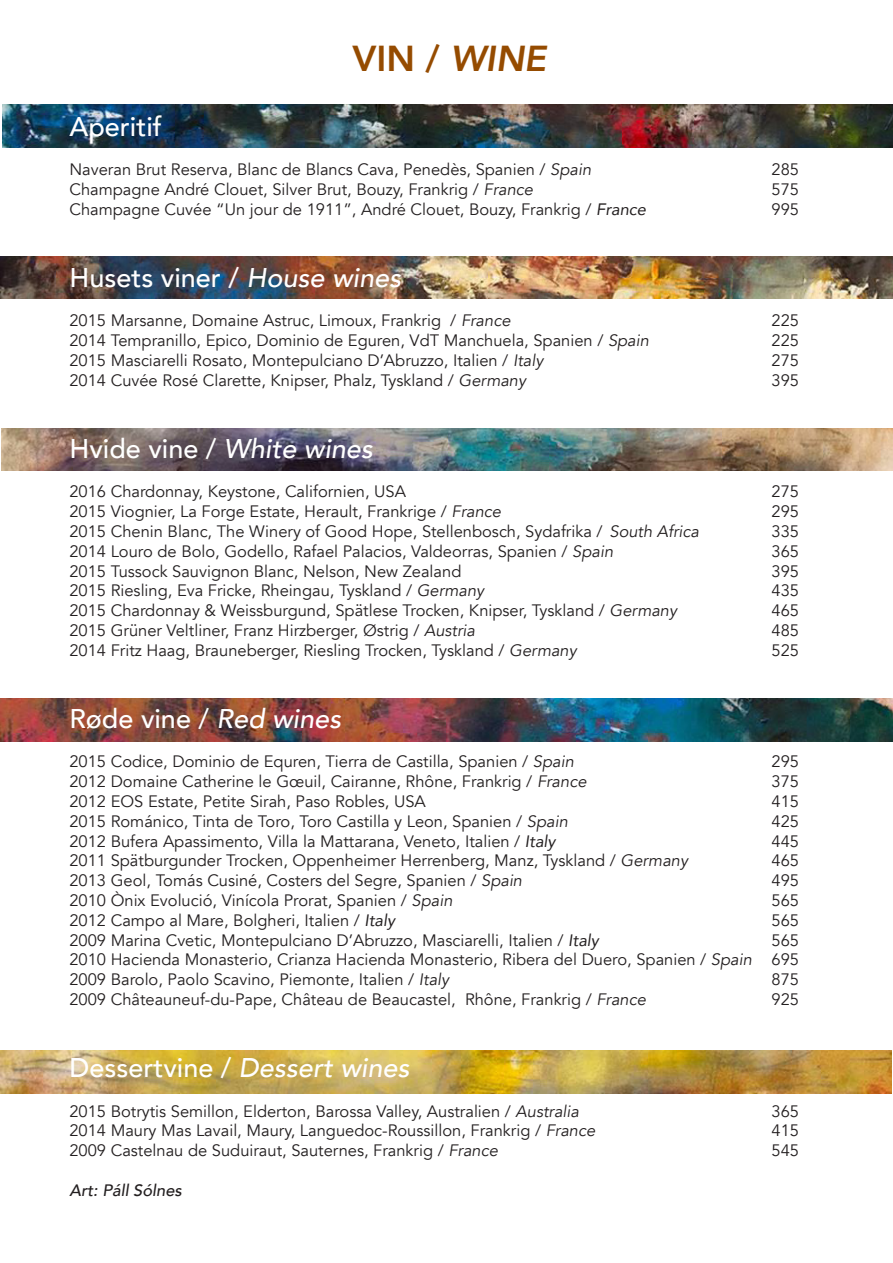
<style>
.page{position:relative;width:893px;height:1263px;background:#fff}
.page>*{position:absolute;margin:0;border:0;box-sizing:border-box;transform-origin:0 0}
.t1{font:800 36px "Avenir";color:#954b00}
.t2{font:500 27px "Avenir";color:#fff}
.t3{font:16.5px "Avenir";color:#231f20}
.t4{font:italic 500 16.5px "Avenir";color:#231f20}
.s1{font-style:italic}
</style>
<div class="page">
<img style="left:0;top:1050px;width:892px;height:43px">
<img style="left:3px;top:105px;width:890px;height:42px">
<img style="left:0;top:699px;width:893px;height:42px">
<img style="left:0;top:256px;width:893px;height:43px">
<img style="left:1px;top:428px;width:892px;height:43px">
<p class="t1" style="left:352px;top:30px;width:195px">VIN / <span class="s1">WINE</span></p>
<p class="t2" style="left:69px;top:103px;width:94px">Aperitif</p>
<p class="t3" style="left:69px;top:160px;width:523px">Naveran Brut Reserva, Blanc de Blancs Cava, Penedès, Spanien / <span class="s1">Spain</span></p>
<p class="t3" style="left:771px;top:160px;width:29px">285</p>
<p class="t3" style="left:69px;top:179px;width:465px">Champagne André Clouet, Silver Brut, Bouzy, Frankrig / <span class="s1">France</span></p>
<p class="t3" style="left:771px;top:179px;width:29px">575</p>
<p class="t3" style="left:69px;top:199px;width:578px">Champagne Cuvée “Un jour de 1911”, André Clouet, Bouzy, Frankrig / <span class="s1">France</span></p>
<p class="t3" style="left:771px;top:199px;width:29px">995</p>
<p class="t2" style="left:69px;top:254px;width:333px">Husets viner / <span class="s1">House wines</span></p>
<p class="t3" style="left:69px;top:311px;width:443px">2015 Marsanne, Domaine Astruc, Limoux, Frankrig / <span class="s1">France</span></p>
<p class="t3" style="left:771px;top:311px;width:29px">225</p>
<p class="t3" style="left:69px;top:331px;width:581px">2014 Tempranillo, Epico, Dominio de Eguren, VdT Manchuela, Spanien / <span class="s1">Spain</span></p>
<p class="t3" style="left:771px;top:331px;width:29px">225</p>
<p class="t3" style="left:69px;top:350px;width:475px">2015 Masciarelli Rosato, Montepulciano D’Abruzzo, Italien / <span class="s1">Italy</span></p>
<p class="t3" style="left:771px;top:350px;width:29px">275</p>
<p class="t3" style="left:69px;top:370px;width:458px">2014 Cuvée Rosé Clarette, Knipser, Phalz, Tyskland / <span class="s1">Germany</span></p>
<p class="t3" style="left:771px;top:370px;width:29px">395</p>
<p class="t2" style="left:69px;top:425px;width:305px">Hvide vine / <span class="s1">White wines</span></p>
<p class="t3" style="left:69px;top:482px;width:338px">2016 Chardonnay, Keystone, Californien, USA</p>
<p class="t3" style="left:771px;top:482px;width:29px">275</p>
<p class="t3" style="left:69px;top:502px;width:433px">2015 Viognier, La Forge Estate, Herault, Frankrige / <span class="s1">France</span></p>
<p class="t3" style="left:771px;top:502px;width:29px">295</p>
<p class="t3" style="left:69px;top:521px;width:631px">2015 Chenin Blanc, The Winery of Good Hope, Stellenbosch, Sydafrika / <span class="s1">South Africa</span></p>
<p class="t3" style="left:771px;top:521px;width:29px">335</p>
<p class="t3" style="left:69px;top:541px;width:545px">2014 Louro de Bolo, Godello, Rafael Palacios, Valdeorras, Spanien / <span class="s1">Spain</span></p>
<p class="t3" style="left:771px;top:541px;width:29px">365</p>
<p class="t3" style="left:69px;top:561px;width:393px">2015 Tussock Sauvignon Blanc, Nelson, New Zealand</p>
<p class="t3" style="left:771px;top:561px;width:29px">395</p>
<p class="t3" style="left:69px;top:581px;width:416px">2015 Riesling, Eva Fricke, Rheingau, Tyskland / <span class="s1">Germany</span></p>
<p class="t3" style="left:771px;top:581px;width:29px">435</p>
<p class="t3" style="left:69px;top:601px;width:609px">2015 Chardonnay &amp; Weissburgund, Spätlese Trocken, Knipser, Tyskland / <span class="s1">Germany</span></p>
<p class="t3" style="left:771px;top:601px;width:29px">465</p>
<p class="t3" style="left:69px;top:620px;width:407px">2015 Grüner Veltliner, Franz Hirzberger, Østrig / <span class="s1">Austria</span></p>
<p class="t3" style="left:771px;top:620px;width:29px">485</p>
<p class="t3" style="left:69px;top:640px;width:509px">2014 Fritz Haag, Brauneberger, Riesling Trocken, Tyskland / <span class="s1">Germany</span></p>
<p class="t3" style="left:771px;top:640px;width:29px">525</p>
<p class="t2" style="left:69px;top:695px;width:273px">Røde vine / <span class="s1">Red wines</span></p>
<p class="t3" style="left:69px;top:752px;width:506px">2015 Codice, Dominio de Equren, Tierra de Castilla, Spanien / <span class="s1">Spain</span></p>
<p class="t3" style="left:771px;top:752px;width:29px">295</p>
<p class="t3" style="left:69px;top:772px;width:519px">2012 Domaine Catherine le Gœuil, Cairanne, Rhône, Frankrig / <span class="s1">France</span></p>
<p class="t3" style="left:771px;top:772px;width:29px">375</p>
<p class="t3" style="left:69px;top:791px;width:358px">2012 EOS Estate, Petite Sirah, Paso Robles, USA</p>
<p class="t3" style="left:771px;top:791px;width:29px">415</p>
<p class="t3" style="left:69px;top:811px;width:500px">2015 Románico, Tinta de Toro, Toro Castilla y Leon, Spanien / <span class="s1">Spain</span></p>
<p class="t3" style="left:771px;top:811px;width:29px">425</p>
<p class="t3" style="left:69px;top:831px;width:488px">2012 Bufera Apassimento, Villa la Mattarana, Veneto, Italien / <span class="s1">Italy</span></p>
<p class="t3" style="left:771px;top:831px;width:29px">445</p>
<p class="t3" style="left:69px;top:851px;width:620px">2011 Spätburgunder Trocken, Oppenheimer Herrenberg, Manz, Tyskland / <span class="s1">Germany</span></p>
<p class="t3" style="left:771px;top:851px;width:29px">465</p>
<p class="t3" style="left:69px;top:871px;width:454px">2013 Geol, Tomás Cusiné, Costers del Segre, Spanien / <span class="s1">Spain</span></p>
<p class="t3" style="left:771px;top:871px;width:29px">495</p>
<p class="t3" style="left:69px;top:890px;width:385px">2010 Ònix Evolució, Vinícola Prorat, Spanien / <span class="s1">Spain</span></p>
<p class="t3" style="left:771px;top:890px;width:29px">565</p>
<p class="t3" style="left:69px;top:910px;width:327px">2012 Campo al Mare, Bolgheri, Italien / <span class="s1">Italy</span></p>
<p class="t3" style="left:771px;top:910px;width:29px">565</p>
<p class="t3" style="left:69px;top:930px;width:531px">2009 Marina Cvetic, Montepulciano D’Abruzzo, Masciarelli, Italien / <span class="s1">Italy</span></p>
<p class="t3" style="left:771px;top:930px;width:29px">565</p>
<p class="t3" style="left:69px;top:950px;width:731px">2010 Hacienda Monasterio, Crianza Hacienda Monasterio, Ribera del Duero, Spanien / <span class="s1">Spain</span> 695</p>
<p class="t3" style="left:69px;top:970px;width:381px">2009 Barolo, Paolo Scavino, Piemonte, Italien / <span class="s1">Italy</span></p>
<p class="t3" style="left:771px;top:970px;width:29px">875</p>
<p class="t3" style="left:69px;top:989px;width:578px">2009 Châteauneuf-du-Pape, Château de Beaucastel, Rhône, Frankrig / <span class="s1">France</span></p>
<p class="t3" style="left:771px;top:989px;width:29px">925</p>
<p class="t2" style="left:69px;top:1044px;width:341px">Dessertvine / <span class="s1">Dessert wines</span></p>
<p class="t3" style="left:69px;top:1101px;width:511px">2015 Botrytis Semillon, Elderton, Barossa Valley, Australien / <span class="s1">Australia</span></p>
<p class="t3" style="left:771px;top:1101px;width:29px">365</p>
<p class="t3" style="left:69px;top:1121px;width:527px">2014 Maury Mas Lavail, Maury, Languedoc-Roussillon, Frankrig / <span class="s1">France</span></p>
<p class="t3" style="left:771px;top:1121px;width:29px">415</p>
<p class="t3" style="left:69px;top:1141px;width:430px">2009 Castelnau de Suduiraut, Sauternes, Frankrig / <span class="s1">France</span></p>
<p class="t3" style="left:771px;top:1141px;width:29px">545</p>
<p class="t4" style="left:69px;top:1180px;width:114px">Art: Páll Sólnes</p>
</div>
